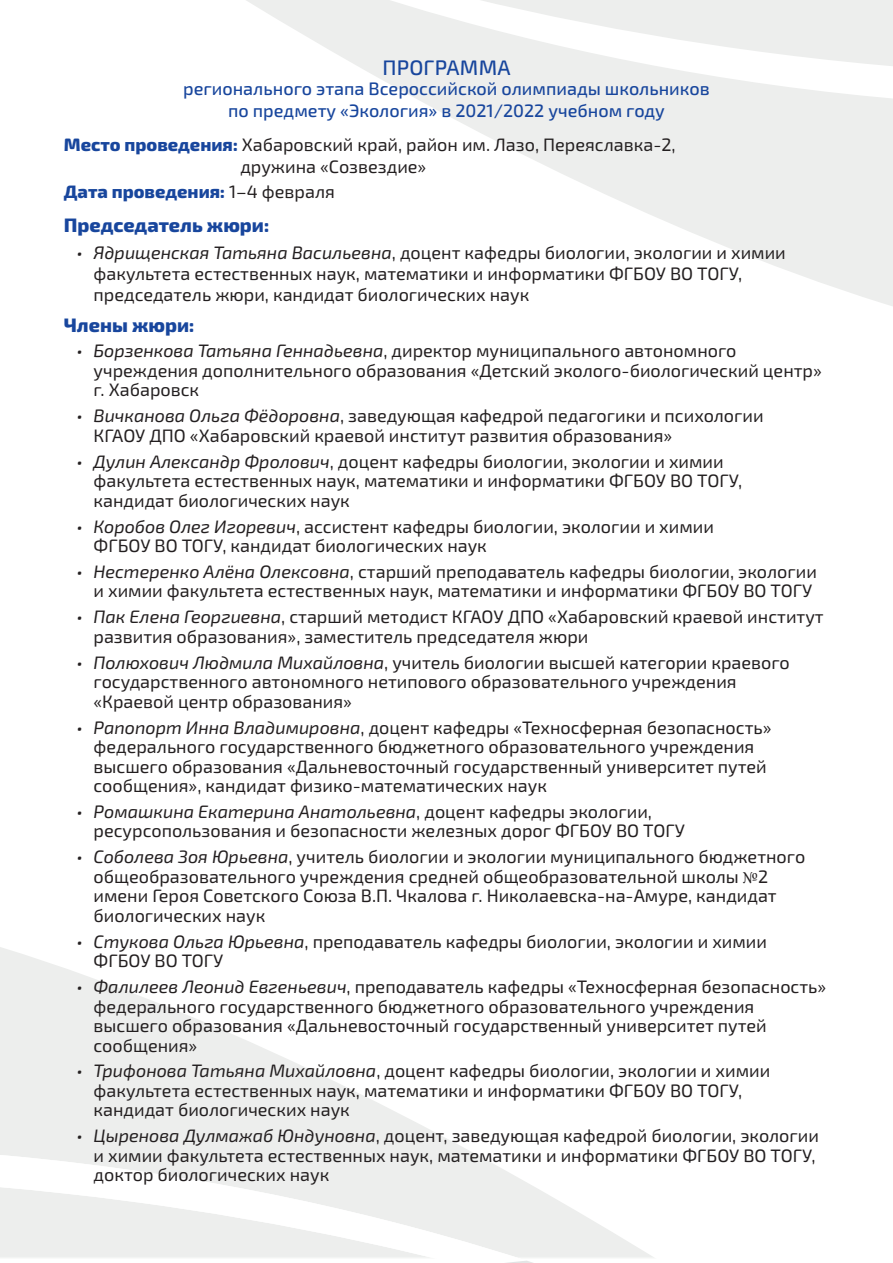
<style>
.page{position:relative;width:893px;height:1263px;background:#fff}
.page>*{position:absolute;margin:0;border:0;box-sizing:border-box;transform-origin:0 0}
.t1{font:500 21px "Exo 2.0";letter-spacing:.01em;color:#18469d}
.t2{font:800 19.5px "Exo 2.0";color:#18469d}
.t3{font:18px/19.5px "Exo 2.0";color:#231f20}
.t4{font:500 18px/21.6px "Exo 2.0";color:#18469d;text-align:center}
.t5{font:800 18px "Exo 2.0";color:#18469d}
.s1{font-weight:800;color:#18469d}
.s2{font-weight:400;color:#231f20}
.s3{font-style:italic}
.s4{font-family:"Arno Pro"}
</style>
<div class="page">
<svg style="left:0;top:947px;width:473px;height:206px"></svg>
<svg style="left:0;top:1153px;width:654px;height:105px;fill:#edeeed"></svg>
<svg style="left:507px;top:1261px;width:26px;height:2px"></svg>
<svg style="left:421px;top:101px;width:472px;height:205px"></svg>
<svg style="left:246px;top:0;width:647px;height:101px;fill:#edeeed"></svg>
<p class="t1" style="left:382px;top:55px;width:130px">ПРОГРАММА</p>
<p class="t4" style="left:183px;top:78px;width:528px">регионального этапа Всероссийской олимпиады школьников по предмету «Экология» в 2021/2022 учебном году</p>
<p class="t3" style="left:240px;top:134px;width:437px;line-height:21.6px;text-indent:-177px"><span class="s1">Место проведения:</span> Хабаровский край, район им. Лазо, Переяславка-2, дружина «Созвездие»</p>
<p class="t5" style="left:64px;top:181px;width:273px">Дата проведения: <span class="s2">1–4 февраля</span></p>
<p class="t2" style="left:64px;top:213px;width:207px">Председатель жюри:</p>
<p class="t3" style="left:94px;top:243px;width:694px;line-height:21px;text-indent:-17px"><span class="s3">• Ядрищенская Татьяна Васильевна</span>, доцент кафедры биологии, экологии и химии факультета естественных наук, математики и информатики ФГБОУ ВО ТОГУ, председатель жюри, кандидат биологических наук</p>
<p class="t2" style="left:64px;top:313px;width:132px">Члены жюри:</p>
<p class="t3" style="left:94px;top:342px;width:730px;text-indent:-17px"><span class="s3">• Борзенкова Татьяна Геннадьевна</span>, директор муниципального автономного учреждения дополнительного образования «Детский эколого-биологический центр» г. Хабаровск</p>
<p class="t3" style="left:94px;top:407px;width:672px;text-indent:-17px"><span class="s3">• Вичканова Ольга Фёдоровна</span>, заведующая кафедрой педагогики и психологии<br>КГАОУ ДПО «Хабаровский краевой институт развития образования»</p>
<p class="t3" style="left:94px;top:452px;width:650px;text-indent:-17px"><span class="s3">• Дулин Александр Фролович</span>, доцент кафедры биологии, экологии и химии факультета естественных наук, математики и информатики ФГБОУ ВО ТОГУ, кандидат биологических наук</p>
<p class="t3" style="left:94px;top:517px;width:622px;text-indent:-17px"><span class="s3">• Коробов Олег Игоревич</span>, ассистент кафедры биологии, экологии и химии<br>ФГБОУ ВО ТОГУ, кандидат биологических наук</p>
<p class="t3" style="left:77px;top:562px;width:742px;text-align:right"><span class="s3">• Нестеренко Алёна Олексовна</span>, старший преподаватель кафедры биологии, экологии и химии факультета естественных наук, математики и информатики ФГБОУ ВО ТОГУ</p>
<p class="t3" style="left:94px;top:608px;width:732px;text-indent:-17px"><span class="s3">• Пак Елена Георгиевна</span>, старший методист КГАОУ ДПО «Хабаровский краевой институт развития образования», заместитель председателя жюри</p>
<p class="t3" style="left:94px;top:653px;width:698px;text-indent:-17px"><span class="s3">• Полюхович Людмила Михайловна</span>, учитель биологии высшей категории краевого государственного автономного нетипового образовательного учреждения «Краевой центр образования»</p>
<p class="t3" style="left:94px;top:718px;width:680px;text-indent:-17px"><span class="s3">• Рапопорт Инна Владимировна</span>, доцент кафедры «Техносферная безопасность» федерального государственного бюджетного образовательного учреждения высшего образования «Дальневосточный государственный университет путей сообщения», кандидат физико-математических наук</p>
<p class="t3" style="left:94px;top:802px;width:593px;text-indent:-17px"><span class="s3">• Ромашкина Екатерина Анатольевна</span>, доцент кафедры экологии, ресурсопользования и безопасности железных дорог ФГБОУ ВО ТОГУ</p>
<p class="t3" style="left:94px;top:848px;width:713px;text-indent:-17px"><span class="s3">• Соболева Зоя Юрьевна</span>, учитель биологии и экологии муниципального бюджетного общеобразовательного учреждения средней общеобразовательной школы <span class="s4">№</span>2 имени Героя Советского Союза В.П. Чкалова г. Николаевска-на-Амуре, кандидат биологических наук</p>
<p class="t3" style="left:94px;top:932px;width:675px;text-indent:-17px"><span class="s3">• Стукова Ольга Юрьевна</span>, преподаватель кафедры биологии, экологии и химии<br>ФГБОУ ВО ТОГУ</p>
<p class="t3" style="left:94px;top:977px;width:734px;text-indent:-17px"><span class="s3">• Фалилеев Леонид Евгеньевич</span>, преподаватель кафедры «Техносферная безопасность» федерального государственного бюджетного образовательного учреждения высшего образования «Дальневосточный государственный университет путей сообщения»</p>
<p class="t3" style="left:94px;top:1062px;width:678px;text-indent:-17px"><span class="s3">• Трифонова Татьяна Михайловна</span>, доцент кафедры биологии, экологии и химии факультета естественных наук, математики и информатики ФГБОУ ВО ТОГУ, кандидат биологических наук</p>
<p class="t3" style="left:94px;top:1127px;width:727px;text-indent:-17px"><span class="s3">• Цыренова Дулмажаб Юндуновна</span>, доцент, заведующая кафедрой биологии, экологии и химии факультета естественных наук, математики и информатики ФГБОУ ВО ТОГУ, доктор биологических наук</p>
</div>
